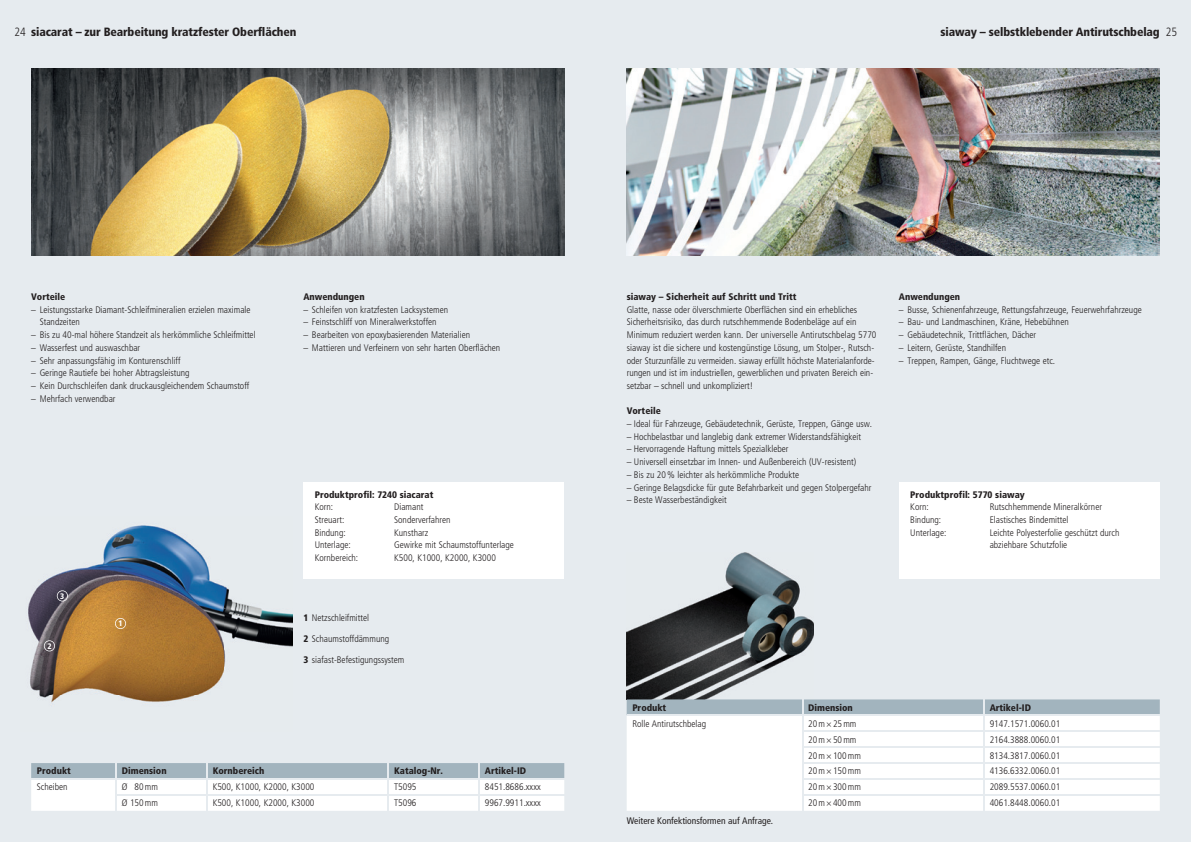
<style>
.page{position:relative;width:1191px;height:842px;background:#e6ebef}
.page>*{position:absolute;margin:0;border:0;box-sizing:border-box;transform-origin:0 0}
.t1{font:900 condensed 12px "Frutiger";letter-spacing:-.01em;color:#231f20}
.t2{font:300 condensed 12px "Frutiger";color:#231f20}
.t3{font:300 condensed 9.5px/12.7px "Frutiger";color:#231f20}
.t4{font:900 condensed 9.5px "Frutiger";color:#231f20}
.t5{font:condensed 9.5px "Frutiger";color:#231f20}
.t6{font:900 condensed 8px "Frutiger";color:#fff}
.s1{font-weight:300}
.s2{font-weight:900}
</style>
<div class="page">
<img style="left:31px;top:68px;width:533px;height:187px">
<img style="left:28px;top:525px;width:264px;height:178px">
<svg style="left:115px;top:618px;width:11px;height:11px"></svg>
<svg style="left:44px;top:640px;width:11px;height:11px"></svg>
<svg style="left:57px;top:590px;width:11px;height:11px"></svg>
<svg style="left:31px;top:763px;width:533px;height:48px;background:#e0e6e9"></svg>
<hr style="left:116px;top:794px;width:91px;height:1px;background:#e6ebef">
<hr style="left:207px;top:794px;width:181px;height:1px;background:#e6ebef">
<hr style="left:388px;top:794px;width:91px;height:1px;background:#e6ebef">
<hr style="left:479px;top:794px;width:85px;height:1px;background:#e6ebef">
<div style="left:303px;top:482px;width:261px;height:96px;background:#fff"></div>
<img style="left:626px;top:68px;width:533px;height:187px">
<div style="left:899px;top:482px;width:260px;height:96px;background:#fff"></div>
<img style="left:626px;top:553px;width:188px;height:146px">
<svg style="left:626px;top:699px;width:533px;height:112px;background:#f0f3f5"></svg>
<hr style="left:626px;top:715px;width:176px;height:1px;background:#e6ebef">
<hr style="left:802px;top:794px;width:182px;height:1px;background:#e6ebef">
<hr style="left:984px;top:794px;width:175px;height:1px;background:#e6ebef">
<p class="t1" style="left:15px;top:25px;width:283px"><span class="s1">24</span> siacarat – zur Bearbeitung kratzfester Oberflächen</p>
<p class="t1" style="left:940px;top:25px;width:221px">siaway – selbstklebender Antirutschbelag</p>
<p class="t2" style="left:1165px;top:25px;width:13px">25</p>
<p class="t4" style="left:31px;top:291px;width:36px">Vorteile</p>
<p class="t3" style="left:40px;top:303px;width:212px;text-indent:-9px">– Leistungsstarke Diamant-Schleifmineralien erzielen maximale<br>Standzeiten</p>
<p class="t3" style="left:31px;top:329px;width:226px">– Bis zu 40-mal höhere Standzeit als herkömmliche Schleifmittel</p>
<p class="t3" style="left:31px;top:341px;width:111px">– Wasserfest und auswaschbar</p>
<p class="t3" style="left:31px;top:354px;width:151px">– Sehr anpassungsfähig im Konturenschliff</p>
<p class="t3" style="left:31px;top:367px;width:160px">– Geringe Rautiefe bei hoher Abtragsleistung</p>
<p class="t3" style="left:31px;top:379px;width:220px">– Kein Durchschleifen dank druckausgleichendem Schaumstoff</p>
<p class="t3" style="left:31px;top:392px;width:86px">– Mehrfach verwendbar</p>
<p class="t6" style="left:60px;top:591px;width:6px">3</p>
<p class="t6" style="left:47px;top:641px;width:6px">2</p>
<p class="t6" style="left:118px;top:618px;width:6px">1</p>
<p class="t4" style="left:303px;top:291px;width:63px">Anwendungen</p>
<p class="t3" style="left:303px;top:303px;width:146px">– Schleifen von kratzfesten Lacksystemen</p>
<p class="t3" style="left:303px;top:316px;width:135px">– Feinstschliff von Mineralwerkstoffen</p>
<p class="t3" style="left:303px;top:329px;width:168px">– Bearbeiten von epoxybasierenden Materialien</p>
<p class="t3" style="left:303px;top:341px;width:198px">– Mattieren und Verfeinern von sehr harten Oberflächen</p>
<p class="t4" style="left:315px;top:489px;width:120px">Produktprofil: 7240 siacarat</p>
<p class="t3" style="left:315px;top:501px;width:20px">Korn:</p>
<p class="t3" style="left:394px;top:501px;width:31px">Diamant</p>
<p class="t3" style="left:315px;top:513px;width:31px">Streuart:</p>
<p class="t3" style="left:394px;top:513px;width:58px">Sonderverfahren</p>
<p class="t3" style="left:315px;top:526px;width:32px">Bindung:</p>
<p class="t3" style="left:394px;top:526px;width:36px">Kunstharz</p>
<p class="t3" style="left:315px;top:539px;width:38px">Unterlage:</p>
<p class="t3" style="left:394px;top:539px;width:121px">Gewirke mit Schaumstoffunterlage</p>
<p class="t3" style="left:315px;top:552px;width:45px">Kornbereich:</p>
<p class="t3" style="left:394px;top:552px;width:103px">K500, K1000, K2000, K3000</p>
<p class="t3" style="left:303px;top:611px;width:67px"><span class="s2">1</span> Netzschleifmittel</p>
<p class="t3" style="left:303px;top:633px;width:87px"><span class="s2">2</span> Schaumstoffdämmung</p>
<p class="t3" style="left:303px;top:654px;width:103px"><span class="s2">3</span> siafast-Befestigungssystem</p>
<p class="t4" style="left:37px;top:765px;width:35px">Produkt</p>
<p class="t4" style="left:122px;top:765px;width:46px">Dimension</p>
<p class="t4" style="left:213px;top:765px;width:53px">Kornbereich</p>
<p class="t4" style="left:394px;top:765px;width:50px">Katalog-Nr.</p>
<p class="t4" style="left:485px;top:765px;width:43px">Artikel-ID</p>
<p class="t3" style="left:37px;top:781px;width:32px">Scheiben</p>
<p class="t3" style="left:122px;top:781px;width:38px">Ø 80 mm</p>
<p class="t3" style="left:213px;top:781px;width:103px">K500, K1000, K2000, K3000</p>
<p class="t3" style="left:394px;top:781px;width:24px">T5095</p>
<p class="t3" style="left:485px;top:781px;width:57px">8451.8686.xxxx</p>
<p class="t3" style="left:122px;top:797px;width:38px">Ø 150 mm</p>
<p class="t3" style="left:213px;top:797px;width:103px">K500, K1000, K2000, K3000</p>
<p class="t3" style="left:394px;top:797px;width:24px">T5096</p>
<p class="t3" style="left:485px;top:797px;width:57px">9967.9911.xxxx</p>
<p class="t4" style="left:626px;top:291px;width:171px">siaway – Sicherheit auf Schritt und Tritt</p>
<p class="t3" style="left:626px;top:303px;width:251px">Glatte, nasse oder ölverschmierte Oberflächen sind ein erhebliches Sicherheitsrisiko, das durch rutschhemmende Bodenbeläge auf ein Minimum reduziert werden kann. Der universelle Antirutschbelag 5770 siaway ist die sichere und kostengünstige Lösung, um Stolper-, Rutsch&shy;oder Sturz unfälle zu vermeiden. siaway erfüllt höchste Materialanforde&shy;rungen und ist im industriellen, gewerblichen und privaten Bereich ein&shy;setzbar – schnell und unkompliziert!</p>
<p class="t4" style="left:626px;top:405px;width:36px">Vorteile</p>
<p class="t3" style="left:626px;top:418px;width:247px">– Ideal für Fahrzeuge, Gebäudetechnik, Gerüste, Treppen, Gänge usw.</p>
<p class="t3" style="left:626px;top:430px;width:236px">– Hochbelastbar und langlebig dank extremer Widerstandsfähigkeit</p>
<p class="t3" style="left:626px;top:443px;width:163px">– Hervorragende Haftung mittels Spezialkleber</p>
<p class="t3" style="left:626px;top:456px;width:231px">– Universell einsetzbar im Innen- und Außenbereich (UV-resistent)</p>
<p class="t3" style="left:626px;top:468px;width:174px">– Bis zu 20 % leichter als herkömmliche Produkte</p>
<p class="t3" style="left:626px;top:481px;width:246px">– Geringe Belagsdicke für gute Befahrbarkeit und gegen Stolpergefahr</p>
<p class="t3" style="left:626px;top:494px;width:102px">– Beste Wasserbeständigkeit</p>
<p class="t4" style="left:899px;top:291px;width:63px">Anwendungen</p>
<p class="t3" style="left:899px;top:303px;width:244px">– Busse, Schienenfahrzeuge, Rettungsfahrzeuge, Feuerwehrfahrzeuge</p>
<p class="t3" style="left:899px;top:316px;width:171px">– Bau- und Landmaschinen, Kräne, Hebebühnen</p>
<p class="t3" style="left:899px;top:329px;width:139px">– Gebäudetechnik, Trittflächen, Dächer</p>
<p class="t3" style="left:899px;top:341px;width:109px">– Leitern, Gerüste, Standhilfen</p>
<p class="t3" style="left:899px;top:354px;width:158px">– Treppen, Rampen, Gänge, Fluchtwege etc.</p>
<p class="t4" style="left:910px;top:489px;width:116px">Produktprofil: 5770 siaway</p>
<p class="t3" style="left:910px;top:501px;width:20px">Korn:</p>
<p class="t3" style="left:989px;top:501px;width:114px">Rutschhemmende Mineralkörner</p>
<p class="t3" style="left:910px;top:513px;width:32px">Bindung:</p>
<p class="t3" style="left:989px;top:513px;width:80px">Elastisches Bindemittel</p>
<p class="t3" style="left:910px;top:526px;width:38px">Unterlage:</p>
<p class="t3" style="left:989px;top:526px;width:131px">Leichte Polyesterfolie geschützt durch abziehbare Schutzfolie</p>
<p class="t4" style="left:632px;top:702px;width:35px">Produkt</p>
<p class="t4" style="left:808px;top:702px;width:46px">Dimension</p>
<p class="t4" style="left:989px;top:702px;width:43px">Artikel-ID</p>
<p class="t3" style="left:632px;top:717px;width:75px">Rolle Antirutschbelag</p>
<p class="t3" style="left:808px;top:717px;width:50px">20 m × 25 mm</p>
<p class="t3" style="left:989px;top:717px;width:72px">9147.1571.0060.01</p>
<p class="t3" style="left:808px;top:733px;width:50px">20 m × 50 mm</p>
<p class="t3" style="left:989px;top:733px;width:72px">2164.3888.0060.01</p>
<p class="t3" style="left:808px;top:749px;width:54px">20 m × 100 mm</p>
<p class="t3" style="left:989px;top:749px;width:72px">8134.3817.0060.01</p>
<p class="t3" style="left:808px;top:765px;width:54px">20 m × 150 mm</p>
<p class="t3" style="left:989px;top:765px;width:72px">4136.6332.0060.01</p>
<p class="t3" style="left:808px;top:781px;width:54px">20 m × 300 mm</p>
<p class="t3" style="left:989px;top:781px;width:72px">2089.5537.0060.01</p>
<p class="t3" style="left:808px;top:797px;width:54px">20 m × 400 mm</p>
<p class="t3" style="left:989px;top:797px;width:72px">4061.8448.0060.01</p>
<p class="t5" style="left:626px;top:815px;width:148px">Weitere Konfektionsformen auf Anfrage.</p>
</div>
